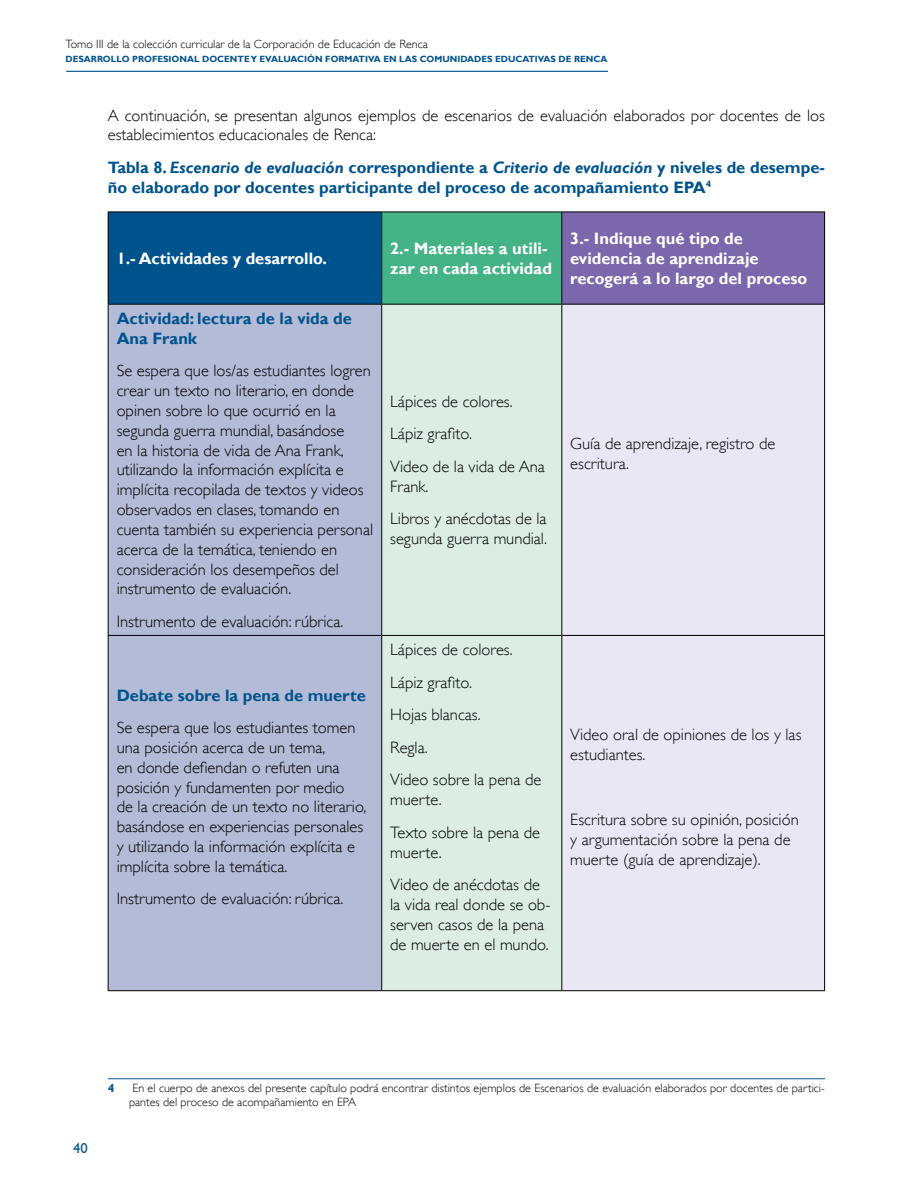
<style>
.page{position:relative;width:919px;height:1191px;background:#fff}
.page>*{position:absolute;margin:0;border:0;box-sizing:border-box;transform-origin:0 0}
.t1{font:300 16.5px/19.8px "Gill Sans Std";color:#000}
.t2{font:700 16.5px/19.8px "Gill Sans";color:#01538e}
.t3{font:700 16.5px/19.8px "Gill Sans";color:#fff}
.t4{font:14.55px "Gill Sans Std";color:#01538e}
.t5{font:300 12px/14.4px "Gill Sans Std";color:#000}
.t6{font:700 12px "Gill Sans";color:#01538e}
.t7{font:700 9px "Gill Sans";color:#01538e}
.s1{font-style:italic}
</style>
<div class="page">
<hr style="left:66px;top:71px;width:542px;height:1px;background:#01538e">
<div style="left:108px;top:212px;width:273px;height:92px;background:#01538e"></div>
<div style="left:381px;top:212px;width:180px;height:92px;background:#44b386"></div>
<div style="left:561px;top:212px;width:263px;height:92px;background:#7b67ab"></div>
<div style="left:109px;top:305px;width:272px;height:685px;background:#b3bbd6"></div>
<div style="left:382px;top:305px;width:179px;height:685px;background:#dcede3"></div>
<div style="left:562px;top:305px;width:262px;height:685px;background:#eae7f5"></div>
<hr style="left:824px;top:212px;width:1px;height:92px;background:#000">
<hr style="left:561px;top:304px;width:263px;height:1px;background:#000">
<hr style="left:824px;top:304px;width:1px;height:331px;background:#000">
<hr style="left:561px;top:635px;width:263px;height:1px;background:#000">
<hr style="left:824px;top:636px;width:1px;height:354px;background:#000">
<hr style="left:108px;top:212px;width:1px;height:92px;background:#000">
<hr style="left:108px;top:211px;width:273px;height:1px;background:#000">
<hr style="left:381px;top:212px;width:1px;height:92px;background:#000">
<hr style="left:381px;top:211px;width:180px;height:1px;background:#000">
<hr style="left:561px;top:212px;width:1px;height:92px;background:#000">
<hr style="left:561px;top:211px;width:263px;height:1px;background:#000">
<hr style="left:108px;top:304px;width:1px;height:331px;background:#000">
<hr style="left:108px;top:304px;width:273px;height:1px;background:#000">
<hr style="left:381px;top:304px;width:1px;height:331px;background:#000">
<hr style="left:381px;top:304px;width:180px;height:1px;background:#000">
<hr style="left:561px;top:304px;width:1px;height:331px;background:#000">
<hr style="left:108px;top:636px;width:1px;height:354px;background:#000">
<hr style="left:108px;top:635px;width:273px;height:1px;background:#000">
<hr style="left:381px;top:636px;width:1px;height:354px;background:#000">
<hr style="left:381px;top:635px;width:180px;height:1px;background:#000">
<hr style="left:561px;top:636px;width:1px;height:354px;background:#000">
<hr style="left:108px;top:990px;width:273px;height:1px;background:#000">
<hr style="left:381px;top:990px;width:180px;height:1px;background:#000">
<hr style="left:561px;top:990px;width:263px;height:1px;background:#000">
<hr style="left:108px;top:1078px;width:716px;height:1px;background:#01538e">
<p class="t5" style="left:65px;top:37px;width:364px">Tomo III de la colección curricular de la Corporación de Educación de Renca</p>
<p class="t7" style="left:65px;top:53px;width:543px">DESARROLLO PROFESIONAL DOCENTE Y EVALUACIÓN FORMATIVA EN LAS COMUNIDADES EDUCATIVAS DE RENCA</p>
<p class="t1" style="left:108px;top:105px;width:718px">A continuación, se presentan algunos ejemplos de escenarios de evaluación elaborados por docentes de los establecimientos educacionales de Renca:</p>
<p class="t2" style="left:108px;top:158px;width:718px">Tabla 8. <span class="s1">Escenario de evaluación</span> correspondiente a <span class="s1">Criterio de evaluación</span> y niveles de desempe&shy;ño elaborado por docentes participante del proceso de acompañamiento EPA<sup>4</sup></p>
<p class="t3" style="left:117px;top:249px;width:212px">1.- Actividades y desarrollo.</p>
<p class="t3" style="left:390px;top:239px;width:163px">2.- Materiales a utili&shy;zar en cada actividad</p>
<p class="t3" style="left:570px;top:229px;width:238px">3.- Indique qué tipo de evidencia de aprendizaje recogerá a lo largo del proceso</p>
<p class="t2" style="left:117px;top:309px;width:237px">Actividad: lectura de la vida de<br>Ana Frank</p>
<p class="t1" style="left:117px;top:361px;width:258px">Se espera que los/as estudiantes logren crear un texto no literario, en donde opinen sobre lo que ocurrió en la segunda guerra mundial, basándose<br>en la historia de vida de Ana Frank, utilizando la información explícita e implícita recopilada de textos y videos observados en clases, tomando en cuenta también su experiencia personal acerca de la temática, teniendo en consideración los desempeños del instrumento de evaluación.</p>
<p class="t1" style="left:117px;top:611px;width:228px">Instrumento de evaluación: rúbrica.</p>
<p class="t1" style="left:390px;top:385px;width:156px;line-height:32.5px">Lápices de colores.<br>Lápiz grafito.<br>Video de la vida de Ana</p>
<p class="t1" style="left:390px;top:470px;width:158px;line-height:32.5px">Frank.<br>Libros y anécdotas de la</p>
<p class="t1" style="left:390px;top:529px;width:158px">segunda guerra mundial.</p>
<p class="t1" style="left:570px;top:434px;width:207px">Guía de aprendizaje, registro de escritura.</p>
<p class="t2" style="left:117px;top:685px;width:251px">Debate sobre la pena de muerte</p>
<p class="t1" style="left:117px;top:718px;width:251px">Se espera que los estudiantes tomen una posición acerca de un tema,<br>en donde defiendan o refuten una posición y fundamenten por medio<br>de la creación de un texto no literario, basándose en experiencias personales y utilizando la información explícita e implícita sobre la temática.</p>
<p class="t1" style="left:117px;top:889px;width:228px">Instrumento de evaluación: rúbrica.</p>
<p class="t1" style="left:390px;top:633px;width:153px;line-height:32.5px">Lápices de colores.<br>Lápiz grafito.<br>Hojas blancas.<br>Regla.<br>Video sobre la pena de</p>
<p class="t1" style="left:390px;top:783px;width:151px;line-height:32.5px">muerte.<br>Texto sobre la pena de</p>
<p class="t1" style="left:390px;top:836px;width:151px;line-height:32.5px">muerte.<br>Video de anécdotas de</p>
<p class="t1" style="left:390px;top:894px;width:162px">la vida real donde se ob&shy;serven casos de la pena de muerte en el mundo.</p>
<p class="t1" style="left:570px;top:725px;width:233px">Video oral de opiniones de los y las estudiantes.</p>
<p class="t1" style="left:570px;top:810px;width:230px">Escritura sobre su opinión, posición y argumentación sobre la pena de muerte (guía de aprendizaje).</p>
<p class="t4" style="left:73px;top:1139px;width:16px">40</p>
<p class="t6" style="left:108px;top:1080px;width:8px">4</p>
<p class="t5" style="left:129px;top:1080px;width:697px">En el cuerpo de anexos del presente capítulo podrá encontrar distintos ejemplos de Escenarios de evaluación elaborados por docentes de partici&shy;pantes del proceso de acompañamiento en EPA</p>
</div>
